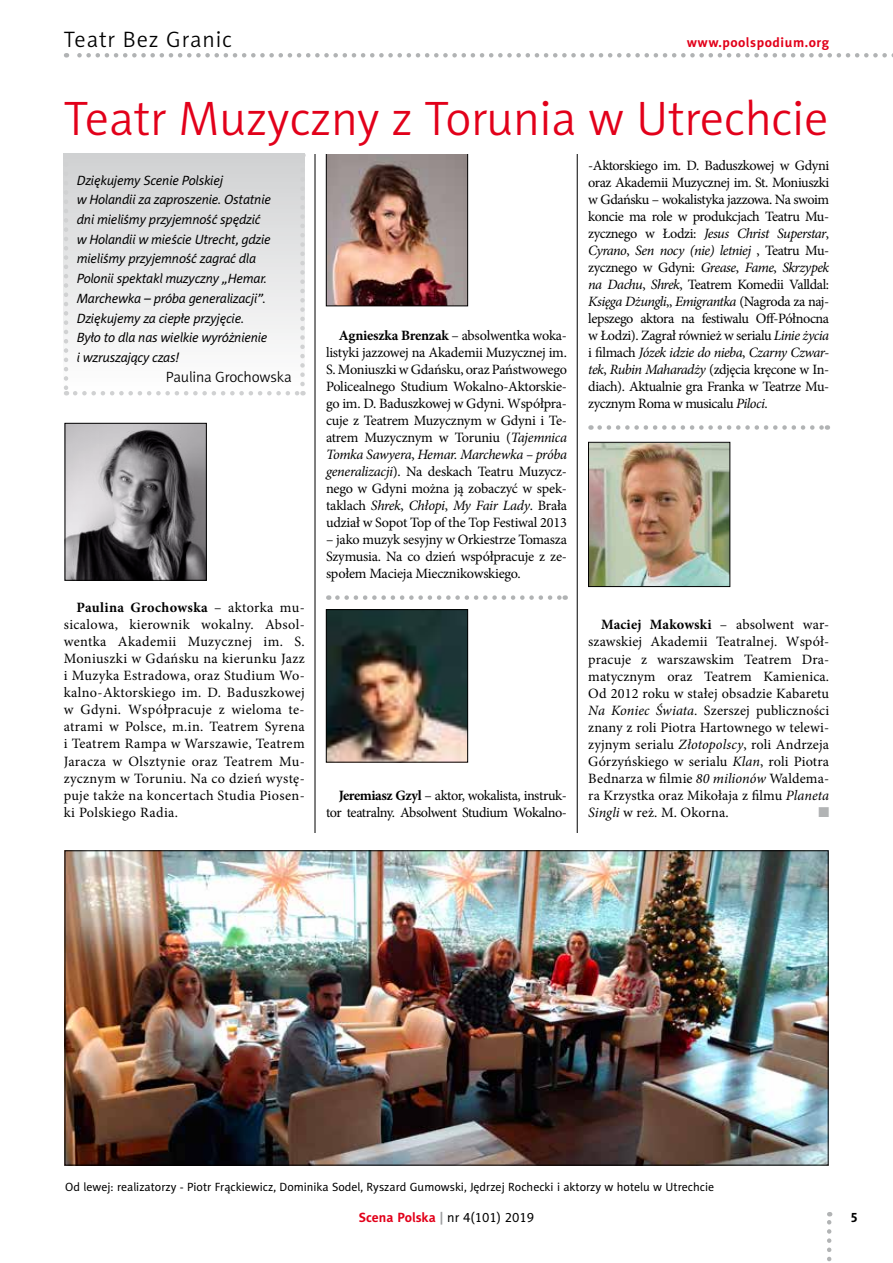
<style>
.page{position:relative;width:893px;height:1263px;background:#fff}
.page>*{position:absolute;margin:0;border:0;box-sizing:border-box;transform-origin:0 0}
.t1{font:48.75px "Naomi Sans EFN Light";letter-spacing:-.005em;color:#e2001a}
.t2{font:22.5px "Naomi Sans EFN Light";letter-spacing:.04em;color:#000}
.t3{font:15px "Naomi Sans EFN Light";letter-spacing:-.01em;color:#000}
.t4{font:14.25px/17px "Minion Pro";letter-spacing:-.015em;color:#000;text-align:justify}
.t5{font:14.25px/17px "Minion Pro";letter-spacing:-.035em;color:#000;text-align:right}
.t6{font:14.25px "Zapf Dingbats ITC";color:#b1b3b4}
.t7{font:italic 13.5px/19.6px "Naomi Sans EFN";letter-spacing:-.015em;color:#000}
.t8{font:13.5px "Naomi Sans EFN";color:#000}
.t9{font:700 13.5px "Naomi Sans EFN";letter-spacing:.04em;color:#e2001a}
.t10{font:700 13.5px "Naomi Sans EFN";color:#000}
.t11{font:12px "Naomi Sans EFN";color:#000}
.s1{font-style:italic}
.s2{font-weight:700}
.s3{font-weight:700;color:#e2001a}
.s4{font-weight:700;color:#9c9e9f}
</style>
<div class="page">
<svg style="left:827px;top:1212px;width:4px;height:50px"></svg>
<hr style="left:315px;top:85px;width:1px;height:1106px;background:#000">
<hr style="left:577px;top:85px;width:1px;height:1106px;background:#000">
<svg style="left:66px;top:53px;width:827px;height:5px"></svg>
<div style="left:64px;top:833px;width:764px;height:361px;background:#fff"></div>
<img style="left:67px;top:852px;width:759px;height:311px">
<img style="left:328px;top:611px;width:138px;height:149px">
<div style="left:326px;top:609px;width:142px;height:153px;border:1px solid #000"></div>
<img style="left:67px;top:425px;width:138px;height:153px">
<div style="left:65px;top:423px;width:142px;height:157px;border:1px solid #000"></div>
<img style="left:328px;top:155px;width:138px;height:149px">
<div style="left:326px;top:153px;width:142px;height:153px;border:1px solid #000"></div>
<img style="left:590px;top:444px;width:138px;height:141px">
<div style="left:588px;top:442px;width:142px;height:145px;border:1px solid #000"></div>
<svg style="left:337px;top:595px;width:229px;height:5px"></svg>
<div style="left:64px;top:85px;width:765px;height:68px;background:#fff"></div>
<svg style="left:600px;top:425px;width:228px;height:5px"></svg>
<div style="left:64px;top:153px;width:241px;height:242px;background:linear-gradient(to bottom,#d0d2d3,#fefefe)"></div>
<svg style="left:64px;top:164px;width:4px;height:231px"></svg>
<svg style="left:75px;top:391px;width:228px;height:4px"></svg>
<svg style="left:300px;top:153px;width:5px;height:231px"></svg>
<svg style="left:66px;top:153px;width:227px;height:5px"></svg>
<h2 class="t2" style="left:64px;top:26px;width:170px">Teatr Bez Granic</h2>
<p class="t9" style="left:687px;top:34px;width:144px">www.poolspodium.org</p>
<h1 class="t1" style="left:64px;top:90px;width:766px">Teatr Muzyczny z Torunia w Utrechcie</h1>
<p class="t4" style="left:588px;top:157px;width:242px">-Aktorskiego im. D. Baduszkowej w Gdyni oraz Akademii Muzycznej im. St. Moniuszki w Gdańsku – wokalistyka jazzowa. Na swoim koncie ma role w produkcjach Teatru Mu&shy;zycznego w Łodzi: <span class="s1">Jesus Christ Superstar</span>, <span class="s1">Cyrano</span>, <span class="s1">Sen nocy (nie) letniej</span> , Teatru Mu&shy;zycznego w Gdyni: <span class="s1">Grease</span>, <span class="s1">Fame</span>, <span class="s1">Skrzypek na Dachu</span>, <span class="s1">Shrek</span>, Teatrem Komedii Valldal:<br><span class="s1">Księga Dżungli</span>,, <span class="s1">Emigrantka</span> (Nagroda za naj&shy;lepszego aktora na festiwalu Off-Północna w Łodzi). Zagrał również w serialu <span class="s1">Linie życia </span>i filmach <span class="s1">Józek idzie do nieba</span>, <span class="s1">Czarny Czwar&shy;tek</span>, <span class="s1">Rubin Maharadży</span> (zdjęcia kręcone w In&shy;diach). Aktualnie gra Franka w Teatrze Mu&shy;zycznym Roma w musicalu <span class="s1">Piloci.</span></p>
<p class="t7" style="left:77px;top:170px;width:196px">Dziękujemy Scenie Polskiej<br>w Holandii za zaproszenie. Ostatnie dni mieliśmy przyjemność spędzić w Holandii w mieście Utrecht, gdzie mieliśmy przyjemność zagrać dla<br>Polonii spektakl muzyczny „Hemar.<br>Marchewka – próba generalizacji”.<br>Dziękujemy za ciepłe przyjęcie.<br>Było to dla nas wielkie wyróżnienie i wzruszający czas!</p>
<p class="t3" style="left:166px;top:369px;width:127px">Paulina Grochowska</p>
<p class="t4" style="left:326px;top:327px;width:242px;text-indent:13px"><span class="s2">Agnieszka Brenzak</span> – absolwentka woka&shy;listyki jazzowej na Akademii Muzycznej im.<br>S. Moniuszki w Gdańsku, oraz Państwowego Policealnego Studium Wokalno-Aktorskie&shy;go im. D. Baduszkowej w Gdyni. Współpra&shy;cuje z Teatrem Muzycznym w Gdyni i Te&shy;atrem Muzycznym w Toruniu (<span class="s1">Tajemnica Tomka Sawyera</span>, <span class="s1">Hemar. Marchewka – próba generalizacji</span>). Na deskach Teatru Muzycz&shy;nego w Gdyni można ją zobaczyć w spek&shy;taklach <span class="s1">Shrek</span>, <span class="s1">Chłopi</span>, <span class="s1">My Fair Lady</span>. Brała udział w Sopot Top of the Top Festiwal 2013</p>
<p class="t4" style="left:326px;top:531px;width:242px">– jako muzyk sesyjny w Orkiestrze Tomasza Szymusia. Na co dzień współpracuje z ze&shy;społem Macieja Miecznikowskiego.</p>
<p class="t4" style="left:64px;top:599px;width:242px;text-indent:13px"><span class="s2">Paulina Grochowska</span> – aktorka mu&shy;sicalowa, kierownik wokalny. Absol&shy;wentka Akademii Muzycznej im. S.<br>Moniuszki w Gdańsku na kierunku Jazz i Muzyka Estradowa, oraz Studium Wo&shy;kalno-Aktorskiego im. D. Baduszkowej w Gdyni. Współpracuje z wieloma te&shy;atrami w Polsce, m.in. Teatrem Syrena i Teatrem Rampa w Warszawie, Teatrem Jaracza w Olsztynie oraz Teatrem Mu&shy;zycznym w Toruniu. Na co dzień wystę&shy;puje także na koncertach Studia Piosen&shy;ki Polskiego Radia.</p>
<p class="t5" style="left:326px;top:787px;width:242px"><span class="s2">Jeremiasz Gzyl</span> – aktor, wokalista, instruk&shy;tor teatralny. Absolwent Studium Wokalno-</p>
<p class="t4" style="left:588px;top:616px;width:242px;text-indent:13px"><span class="s2">Maciej Makowski</span> – absolwent war&shy;szawskiej Akademii Teatralnej. Współ&shy;pracuje z warszawskim Teatrem Dra&shy;matycznym oraz Teatrem Kamienica.<br>Od 2012 roku w stałej obsadzie Kabaretu <span class="s1">Na Koniec Świata.</span> Szerszej publiczności znany z roli Piotra Hartownego w telewi&shy;zyjnym serialu <span class="s1">Złotopolscy</span>, roli Andrzeja Górzyńskiego w serialu <span class="s1">Klan</span>, roli Piotra Bednarza w filmie <span class="s1">80 milionów</span> Waldema&shy;ra Krzystka oraz Mikołaja z filmu <span class="s1">Planeta Singli</span> w reż. M. Okorna.</p>
<p class="t6" style="left:818px;top:805px;width:12px">■</p>
<p class="t11" style="left:65px;top:1179px;width:650px">Od lewej: realizatorzy - Piotr Frąckiewicz, Dominika Sodel, Ryszard Gumowski, Jędrzej Rochecki i aktorzy w hotelu w Utrechcie</p>
<p class="t8" style="left:359px;top:1209px;width:177px"><span class="s3">Scena Polska</span> <span class="s4">|</span> nr 4(101) 2019</p>
<p class="t10" style="left:850px;top:1209px;width:9px">5</p>
</div>
